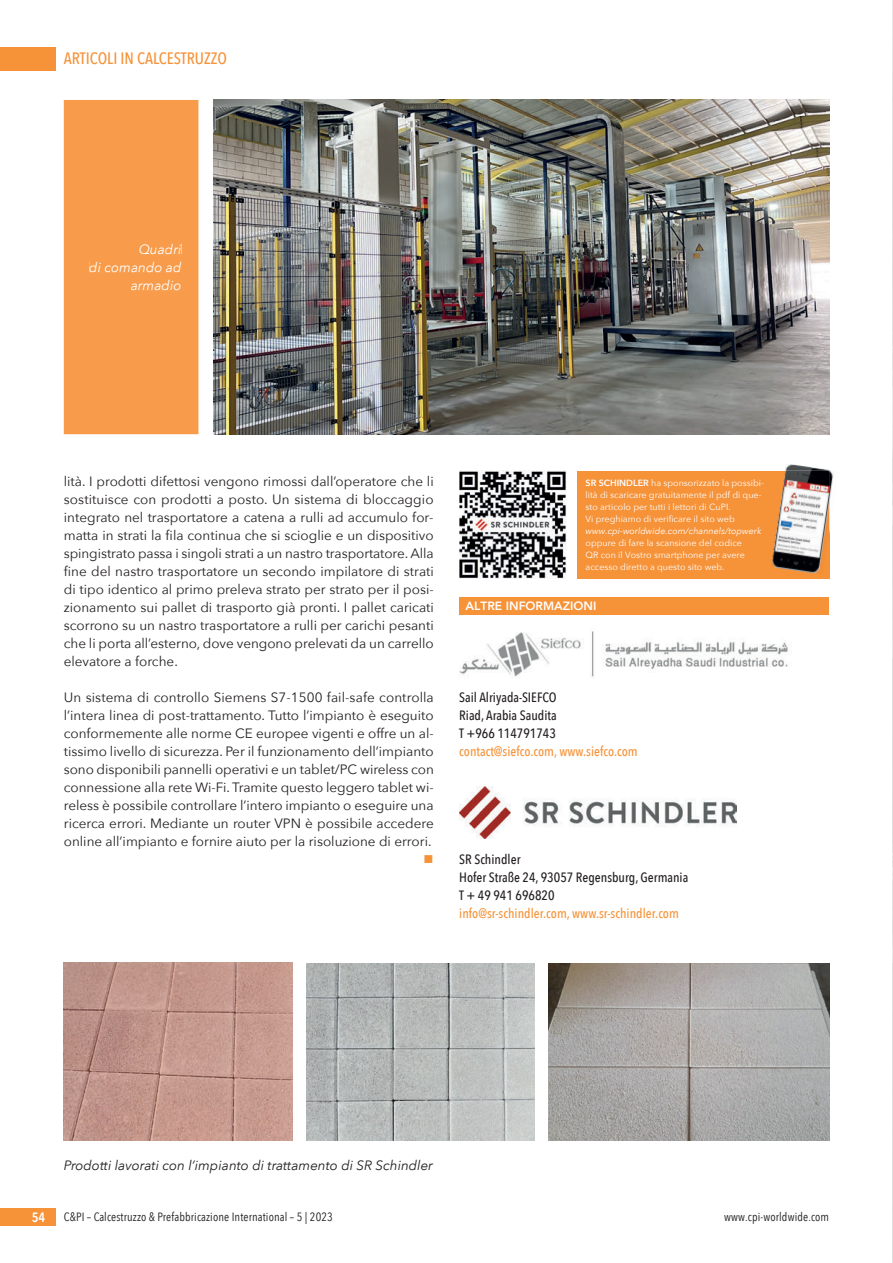
<style>
.page{position:relative;width:893px;height:1263px;background:#fff}
.page>*{position:absolute;margin:0;border:0;box-sizing:border-box;transform-origin:0 0}
.t1{font:500 16.5px "Avenir Next Condensed";color:#f69238}
.t2{font:13.5px/18px "Avenir Next";color:#231f20;text-align:justify}
.t3{font:500 13.5px/18px "Avenir Next Condensed";color:#231f20;text-align:justify}
.t4{font:500 13.5px "Avenir Next Condensed";color:#f69238}
.t5{font:italic 13.5px "Avenir Next";color:#231f20}
.t6{font:italic 13.5px/18px "Avenir Next";color:#fff;text-align:right}
.t7{font:600 13.5px "Avenir Next Condensed";color:#fff}
.t8{font:13.5px "Wingdings";color:#f69238}
.t9{font:12px "Avenir Next Condensed";letter-spacing:.01em;color:#231f20}
.t10{font:800 12px "Avenir";color:#fff}
.t11{font:9px/12px "Avenir Next";color:#fff}
.t12{font:italic 9px "Avenir Next";color:#fff}
.s1{font-weight:600}
</style>
<div class="page">
<div style="left:0;top:47px;width:55px;height:23px;background:#f69238"></div>
<div style="left:0;top:1208px;width:55px;height:18px;background:#f69238"></div>
<div style="left:459px;top:597px;width:370px;height:17px;background:#f69238"></div>
<img style="left:459px;top:631px;width:329px;height:46px">
<img style="left:459px;top:787px;width:277px;height:51px">
<div style="left:577px;top:471px;width:252px;height:107px;background:#f69238"></div>
<img style="left:459px;top:471px;width:107px;height:107px">
<img style="left:785px;top:464px;width:49px;height:70px">
<img style="left:772px;top:471px;width:57px;height:103px">
<div style="left:64px;top:100px;width:134px;height:334px;background:#f89c4b"></div>
<div style="left:140px;top:244px;width:41px;height:10px;background:#f89c4b"></div>
<div style="left:90px;top:262px;width:91px;height:10px;background:#f89c4b"></div>
<div style="left:131px;top:280px;width:50px;height:10px;background:#f89c4b"></div>
<img style="left:213px;top:100px;width:616px;height:335px">
<img style="left:64px;top:963px;width:228px;height:177px">
<img style="left:306px;top:964px;width:228px;height:176px">
<img style="left:548px;top:964px;width:281px;height:176px">
<img style="left:892px;top:1px;width:1px;height:1261px">
<p class="t1" style="left:64px;top:49px;width:165px">ARTICOLI IN CALCESTRUZZO</p>
<p class="t6" style="left:89px;top:240px;width:94px">Quadri<br>di comando ad armadio</p>
<p class="t2" style="left:64px;top:472px;width:372px">lità. I prodotti difettosi vengono rimossi dall’operatore che li sostituisce con prodotti a posto. Un sistema di bloccaggio integrato nel trasportatore a catena a rulli ad accumulo for&shy;matta in strati la fila continua che si scioglie e un dispositivo spingistrato passa i singoli strati a un nastro trasportatore. Alla fine del nastro trasportatore un secondo impilatore di strati di tipo identico al primo preleva strato per strato per il posi&shy;zionamento sui pallet di trasporto già pronti. I pallet caricati scorrono su un nastro trasportatore a rulli per carichi pesanti che li porta all’esterno, dove vengono prelevati da un carrello elevatore a forche.</p>
<p class="t2" style="left:64px;top:688px;width:372px">Un sistema di controllo Siemens S7-1500 fail-safe controlla l’intera linea di post-trattamento. Tutto l’impianto è eseguito conformemente alle norme CE europee vigenti e offre un al&shy;tissimo livello di sicurezza. Per il funzionamento dell’impianto sono disponibili pannelli operativi e un tablet/PC wireless con connessione alla rete Wi-Fi. Tramite questo leggero tablet wi&shy;reless è possibile controllare l’intero impianto o eseguire una ricerca errori. Mediante un router VPN è possibile accedere online all’impianto e fornire aiuto per la risoluzione di errori.</p>
<p class="t8" style="left:424px;top:852px;width:12px">■</p>
<p class="t11" style="left:586px;top:476px;width:180px"><span class="s1">SR SCHINDLER</span> ha sponsorizzato la possibi&shy;lità di scaricare gratuitamente il pdf di que&shy;sto articolo per tutti i lettori di CuPI.<br>Vi preghiamo di verificare il sito web</p>
<p class="t12" style="left:586px;top:523px;width:177px">www.cpi-worldwide.com/channels/topwerk</p>
<p class="t11" style="left:586px;top:536px;width:161px">oppure di fare la scansione del codice<br>QR con il Vostro smartphone per avere accesso diretto a questo sito web.</p>
<p class="t10" style="left:466px;top:597px;width:132px">ALTRE INFORMAZIONI</p>
<p class="t3" style="left:459px;top:688px;width:99px">Sail Alriyada-SIEFCO Riad, Arabia Saudita T +966 114791743</p>
<p class="t4" style="left:459px;top:743px;width:180px">contact@siefco.com, www.siefco.com</p>
<p class="t3" style="left:459px;top:850px;width:231px;text-align:left">SR Schindler<br>Hofer Straße 24, 93057 Regensburg, Germania<br>T + 49 941 696820</p>
<p class="t4" style="left:459px;top:905px;width:221px">info@sr-schindler.com, www.sr-schindler.com</p>
<p class="t5" style="left:64px;top:1154px;width:371px">Prodotti lavorati con l’impianto di trattamento di SR Schindler</p>
<p class="t7" style="left:32px;top:1206px;width:15px">54</p>
<p class="t9" style="left:64px;top:1207px;width:271px">C&amp;PI – Calcestruzzo &amp; Prefabbricazione International – 5 | 2023</p>
<p class="t9" style="left:724px;top:1207px;width:107px">www.cpi-worldwide.com</p>
</div>
